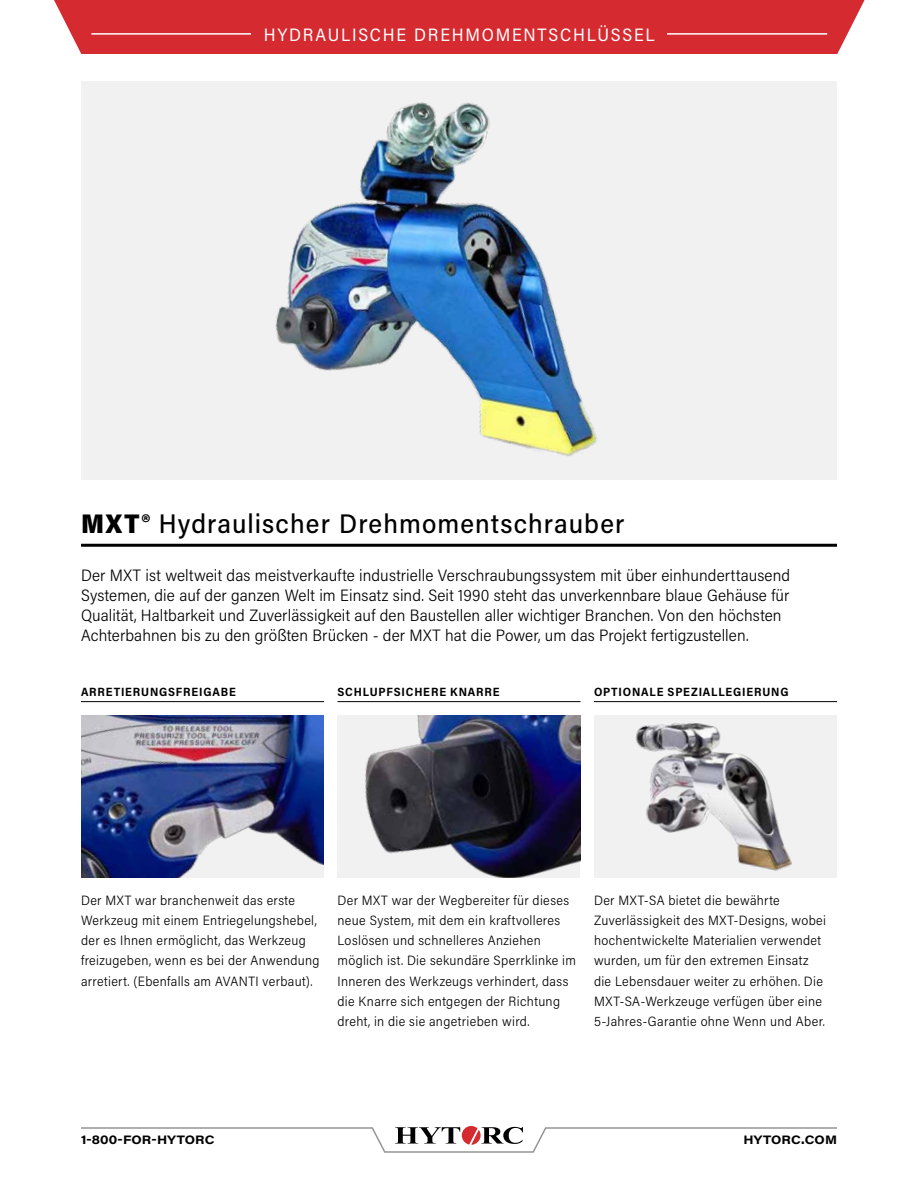
<style>
.page{position:relative;width:918px;height:1188px;background:#fff}
.page>*{position:absolute;margin:0;border:0;box-sizing:border-box;transform-origin:0 0}
.t1{font:500 27px "Acumin Pro Semi Cond";letter-spacing:.04em;color:#000}
.t2{font:18px "Acumin Pro Semi Cond";letter-spacing:.1em;color:#fff}
.t3{font:300 16.5px/20.2px "Acumin Pro Semi Cond";letter-spacing:.005em;color:#000}
.t4{font:300 13.5px/20.2px "Acumin Pro Semi Cond";letter-spacing:.025em;color:#000}
.t5{font:700 12px "Acumin Pro Semi Cond";letter-spacing:.07em;color:#000}
.t6{font:700 12px "Acumin Pro Wide";letter-spacing:.005em;color:#000}
.s1{font-weight:900}
</style>
<div class="page">
<svg style="left:81px;top:1126px;width:756px;height:27px"></svg>
<div style="left:54px;top:0;width:811px;height:54px;background:#d52a2f"></div>
<hr style="left:91px;top:33px;width:736px;height:2px;background:#fff">
<div style="left:251px;top:27px;width:416px;height:13px;background:#d52a2f"></div>
<div style="left:81px;top:81px;width:756px;height:398px;background:#f1f1f2"></div>
<img style="left:275px;top:102px;width:322px;height:355px">
<hr style="left:81px;top:544px;width:756px;height:3px;background:#000">
<hr style="left:81px;top:701px;width:243px;height:1px;background:#000">
<hr style="left:338px;top:701px;width:242px;height:1px;background:#000">
<hr style="left:594px;top:701px;width:243px;height:1px;background:#000">
<img style="left:338px;top:715px;width:242px;height:163px">
<img style="left:594px;top:715px;width:243px;height:163px">
<img style="left:81px;top:715px;width:243px;height:163px">
<h2 class="t2" style="left:264px;top:22px;width:392px">HYDRAULISCHE DREHMOMENTSCHLÜSSEL</h2>
<h1 class="t1" style="left:81px;top:505px;width:545px"><span class="s1">MXT®</span> Hydraulischer Drehmomentschrauber</h1>
<p class="t3" style="left:81px;top:564px;width:711px">Der MXT ist weltweit das meistverkaufte industrielle Verschraubungssystem mit über einhunderttausend Systemen, die auf der ganzen Welt im Einsatz sind. Seit 1990 steht das unverkennbare blaue Gehäuse für Qualität, Haltbarkeit und Zuverlässigkeit auf den Baustellen aller wichtiger Branchen. Von den höchsten Achterbahnen bis zu den größten Brücken - der MXT hat die Power, um das Projekt fertigzustellen.</p>
<p class="t5" style="left:81px;top:683px;width:157px">ARRETIERUNGSFREIGABE</p>
<p class="t5" style="left:338px;top:683px;width:164px">SCHLUPFSICHERE KNARRE</p>
<p class="t5" style="left:594px;top:683px;width:196px">OPTIONALE SPEZIALLEGIERUNG</p>
<p class="t4" style="left:81px;top:889px;width:240px">Der MXT war branchenweit das erste Werkzeug mit einem Entriegelungshebel, der es Ihnen ermöglicht, das Werkzeug freizugeben, wenn es bei der Anwendung arretiert. (Ebenfalls am AVANTI verbaut).</p>
<p class="t4" style="left:338px;top:889px;width:240px">Der MXT war der Wegbereiter für dieses neue System, mit dem ein kraftvolleres Loslösen und schnelleres Anziehen möglich ist. Die sekundäre Sperrklinke im Inneren des Werkzeugs verhindert, dass die Knarre sich entgegen der Richtung dreht, in die sie angetrieben wird.</p>
<p class="t4" style="left:594px;top:889px;width:234px">Der MXT-SA bietet die bewährte Zuverlässigkeit des MXT-Designs, wobei hochentwickelte Materialien verwendet wurden, um für den extremen Einsatz die Lebensdauer weiter zu erhöhen. Die MXT-SA-Werkzeuge verfügen über eine 5-Jahres-Garantie ohne Wenn und Aber.</p>
<p class="t6" style="left:81px;top:1131px;width:135px">1-800-FOR-HYTORC</p>
<p class="t6" style="left:743px;top:1131px;width:95px">HYTORC.COM</p>
</div>
